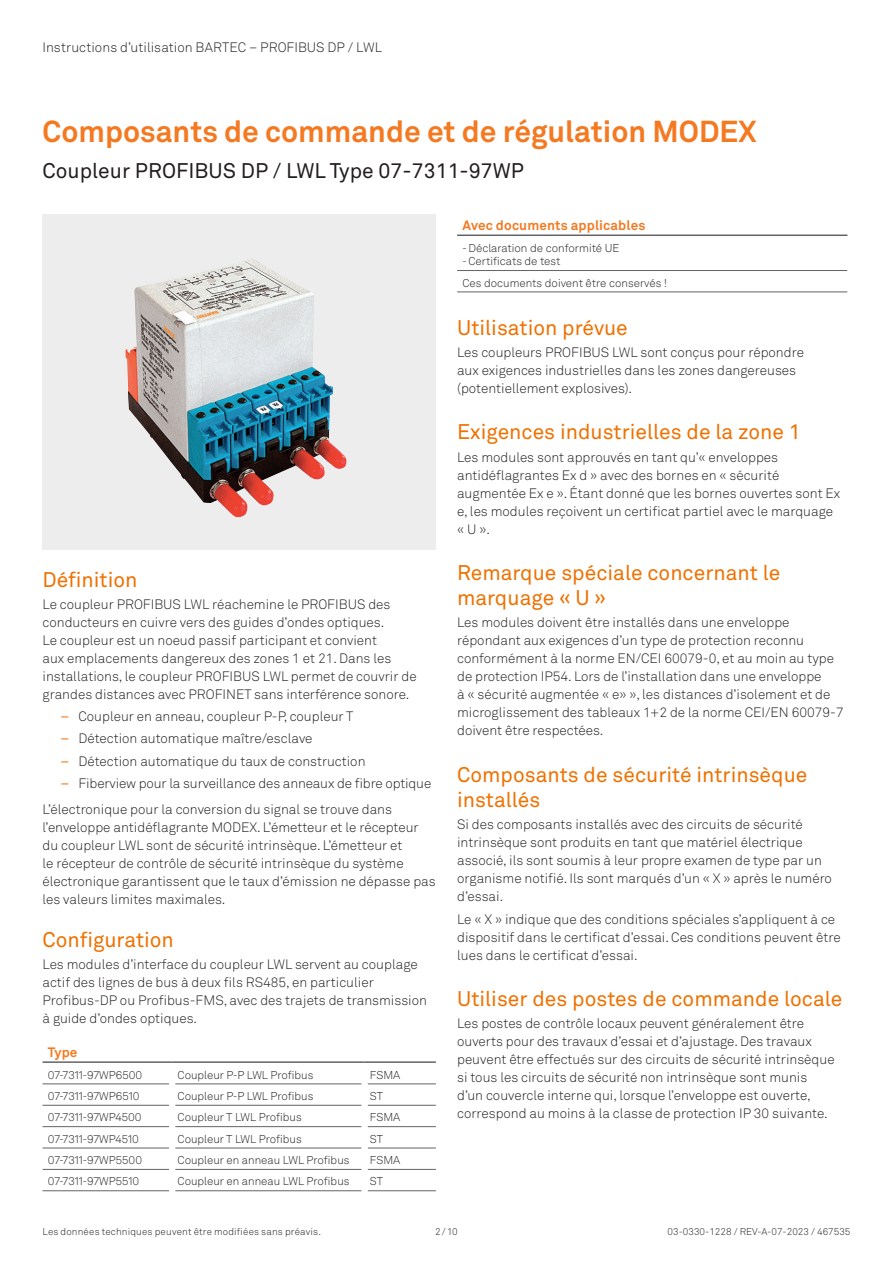
<style>
.page{position:relative;width:893px;height:1263px;background:#fff}
.page>*{position:absolute;margin:0;border:0;box-sizing:border-box;transform-origin:0 0}
.t1{font:700 30px "Akkurat Pro";color:#f47921}
.Headline_1{font:21px/25.2px "Akkurat Pro";color:#ef7100}
.t2{font:21px "Akkurat Pro";color:#231f20}
.Body{font:300 13.5px/18px "Akkurat Pro";color:#231f20}
.BARTEC_H3_9_5_12pt{font:700 13.5px "Akkurat Pro";letter-spacing:.01em;color:#f47921}
.t3{font:300 11.25px "Akkurat LL";color:#231f20}
.t4{font:300 9.75px "Akkurat Pro";letter-spacing:.015em;color:#231f20}
.s1{font-weight:400;color:#f47921}
</style>
<div class="page">
<div style="left:43px;top:214px;width:393px;height:336px;background:#ededee"></div>
<img style="left:126px;top:259px;width:221px;height:258px">
<hr style="left:43px;top:1083px;width:126px;height:1px;background:#636366">
<hr style="left:175px;top:1083px;width:187px;height:1px;background:#636366">
<hr style="left:368px;top:1083px;width:68px;height:1px;background:#636366">
<hr style="left:43px;top:1105px;width:126px;height:1px;background:#636366">
<hr style="left:175px;top:1105px;width:187px;height:1px;background:#636366">
<hr style="left:368px;top:1105px;width:68px;height:1px;background:#636366">
<hr style="left:43px;top:1126px;width:126px;height:1px;background:#636366">
<hr style="left:175px;top:1126px;width:187px;height:1px;background:#636366">
<hr style="left:368px;top:1126px;width:68px;height:1px;background:#636366">
<hr style="left:43px;top:1147px;width:126px;height:1px;background:#636366">
<hr style="left:175px;top:1147px;width:187px;height:1px;background:#636366">
<hr style="left:368px;top:1147px;width:68px;height:1px;background:#636366">
<hr style="left:43px;top:1169px;width:126px;height:1px;background:#636366">
<hr style="left:175px;top:1169px;width:187px;height:1px;background:#636366">
<hr style="left:368px;top:1169px;width:68px;height:1px;background:#636366">
<hr style="left:43px;top:1190px;width:126px;height:1px;background:#636366">
<hr style="left:175px;top:1190px;width:187px;height:1px;background:#636366">
<hr style="left:368px;top:1190px;width:68px;height:1px;background:#636366">
<hr style="left:43px;top:1061px;width:129px;height:2px;background:#636366">
<hr style="left:172px;top:1061px;width:193px;height:2px;background:#636366">
<hr style="left:365px;top:1061px;width:71px;height:2px;background:#636366">
<hr style="left:457px;top:270px;width:390px;height:1px;background:#636366">
<hr style="left:457px;top:291px;width:390px;height:1px;background:#636366">
<hr style="left:457px;top:234px;width:390px;height:2px;background:#636366">
<p class="Body" style="left:43px;top:38px;width:341px">Instructions d’utilisation BARTEC – PROFIBUS DP / LWL</p>
<p class="t1" style="left:43px;top:112px;width:715px">Composants de commande et de régulation MODEX</p>
<p class="t2" style="left:43px;top:158px;width:483px">Coupleur PROFIBUS DP / LWL Type 07-7311-97WP</p>
<p class="Headline_1" style="left:43px;top:567px;width:96px">Définition</p>
<p class="Body" style="left:43px;top:595px;width:376px">Le coupleur PROFIBUS LWL réachemine le PROFIBUS des conducteurs en cuivre vers des guides d’ondes optiques.<br>Le coupleur est un noeud passif participant et convient<br>aux emplacements dangereux des zones 1 et 21. Dans les installations, le coupleur PROFIBUS LWL permet de couvrir de grandes distances avec PROFINET sans interférence sonore.</p>
<p class="Body" style="left:61px;top:707px;width:294px"><span class="s1">–</span> Coupleur en anneau, coupleur P-P, coupleur T</p>
<p class="Body" style="left:61px;top:730px;width:253px"><span class="s1">–</span> Détection automatique maître/esclave</p>
<p class="Body" style="left:61px;top:752px;width:307px"><span class="s1">–</span> Détection automatique du taux de construction</p>
<p class="Body" style="left:61px;top:774px;width:372px"><span class="s1">–</span> Fiberview pour la surveillance des anneaux de fibre optique</p>
<p class="Body" style="left:43px;top:801px;width:395px">L’électronique pour la conversion du signal se trouve dans l’enveloppe antidéflagrante MODEX. L’émetteur et le récepteur du coupleur LWL sont de sécurité intrinsèque. L’émetteur et<br>le récepteur de contrôle de sécurité intrinsèque du système électronique garantissent que le taux d’émission ne dépasse pas les valeurs limites maximales.</p>
<p class="Headline_1" style="left:43px;top:927px;width:133px">Configuration</p>
<p class="Body" style="left:43px;top:955px;width:386px">Les modules d’interface du coupleur LWL servent au couplage actif des lignes de bus à deux fils RS485, en particulier Profibus-DP ou Profibus-FMS, avec des trajets de transmission à guide d’ondes optiques.</p>
<p class="BARTEC_H3_9_5_12pt" style="left:48px;top:1044px;width:31px">Type</p>
<p class="t3" style="left:48px;top:1067px;width:96px">07-7311-97WP6500</p>
<p class="t3" style="left:178px;top:1067px;width:137px">Coupleur P-P LWL Profibus</p>
<p class="t3" style="left:370px;top:1067px;width:32px">FSMA</p>
<p class="t3" style="left:48px;top:1088px;width:93px">07-7311-97WP6510</p>
<p class="t3" style="left:178px;top:1088px;width:137px">Coupleur P-P LWL Profibus</p>
<p class="t3" style="left:370px;top:1088px;width:15px">ST</p>
<p class="t3" style="left:48px;top:1109px;width:95px">07-7311-97WP4500</p>
<p class="t3" style="left:178px;top:1109px;width:126px">Coupleur T LWL Profibus</p>
<p class="t3" style="left:370px;top:1109px;width:32px">FSMA</p>
<p class="t3" style="left:48px;top:1131px;width:93px">07-7311-97WP4510</p>
<p class="t3" style="left:178px;top:1131px;width:126px">Coupleur T LWL Profibus</p>
<p class="t3" style="left:370px;top:1131px;width:15px">ST</p>
<p class="t3" style="left:48px;top:1152px;width:96px">07-7311-97WP5500</p>
<p class="t3" style="left:178px;top:1152px;width:173px">Coupleur en anneau LWL Profibus</p>
<p class="t3" style="left:370px;top:1152px;width:32px">FSMA</p>
<p class="t3" style="left:48px;top:1174px;width:93px">07-7311-97WP5510</p>
<p class="t3" style="left:178px;top:1174px;width:173px">Coupleur en anneau LWL Profibus</p>
<p class="t3" style="left:370px;top:1174px;width:15px">ST</p>
<p class="BARTEC_H3_9_5_12pt" style="left:462px;top:217px;width:184px">Avec documents applicables</p>
<p class="t3" style="left:462px;top:240px;width:159px">- Déclaration de conformité UE</p>
<p class="t3" style="left:462px;top:253px;width:100px">- Certificats de test</p>
<p class="t3" style="left:462px;top:275px;width:206px">Ces documents doivent être conservés !</p>
<p class="Headline_1" style="left:457px;top:315px;width:172px">Utilisation prévue</p>
<p class="Body" style="left:457px;top:343px;width:348px">Les coupleurs PROFIBUS LWL sont conçus pour répondre aux exigences industrielles dans les zones dangereuses (potentiellement explosives).</p>
<p class="Headline_1" style="left:457px;top:419px;width:345px">Exigences industrielles de la zone 1</p>
<p class="Body" style="left:457px;top:448px;width:385px">Les modules sont approuvés en tant qu’« enveloppes antidéflagrantes Ex d » avec des bornes en « sécurité augmentée Ex e ». Étant donné que les bornes ouvertes sont Ex e, les modules reçoivent un certificat partiel avec le marquage « U ».</p>
<p class="Headline_1" style="left:457px;top:560px;width:325px">Remarque spéciale concernant le marquage « U »</p>
<p class="Body" style="left:457px;top:614px;width:388px">Les modules doivent être installés dans une enveloppe répondant aux exigences d’un type de protection reconnu conformément à la norme EN/CEI 60079-0, et au moin au type de protection IP54. Lors de l’installation dans une enveloppe<br>à « sécurité augmentée « e» », les distances d’isolement et de microglissement des tableaux 1+2 de la norme CEI/EN 60079-7 doivent être respectées.</p>
<p class="Headline_1" style="left:457px;top:762px;width:352px">Composants de sécurité intrinsèque installés</p>
<p class="Body" style="left:457px;top:816px;width:376px">Si des composants installés avec des circuits de sécurité intrinsèque sont produits en tant que matériel électrique associé, ils sont soumis à leur propre examen de type par un organisme notifié. Ils sont marqués d’un « X » après le numéro d’essai.</p>
<p class="Body" style="left:457px;top:910px;width:385px">Le « X » indique que des conditions spéciales s’appliquent à ce dispositif dans le certificat d’essai. Ces conditions peuvent être lues dans le certificat d’essai.</p>
<p class="Headline_1" style="left:457px;top:986px;width:387px">Utiliser des postes de commande locale</p>
<p class="Body" style="left:457px;top:1015px;width:379px">Les postes de contrôle locaux peuvent généralement être ouverts pour des travaux d’essai et d’ajustage. Des travaux peuvent être effectués sur des circuits de sécurité intrinsèque si tous les circuits de sécurité non intrinsèque sont munis d’un couvercle interne qui, lorsque l’enveloppe est ouverte, correspond au moins à la classe de protection IP 30 suivante.</p>
<p class="t4" style="left:43px;top:1226px;width:280px">Les données techniques peuvent être modifiées sans préavis.</p>
<p class="t4" style="left:435px;top:1226px;width:24px">2/10</p>
<p class="t4" style="left:668px;top:1226px;width:184px">03-0330-1228 / REV-A-07-2023 / 467535</p>
</div>
